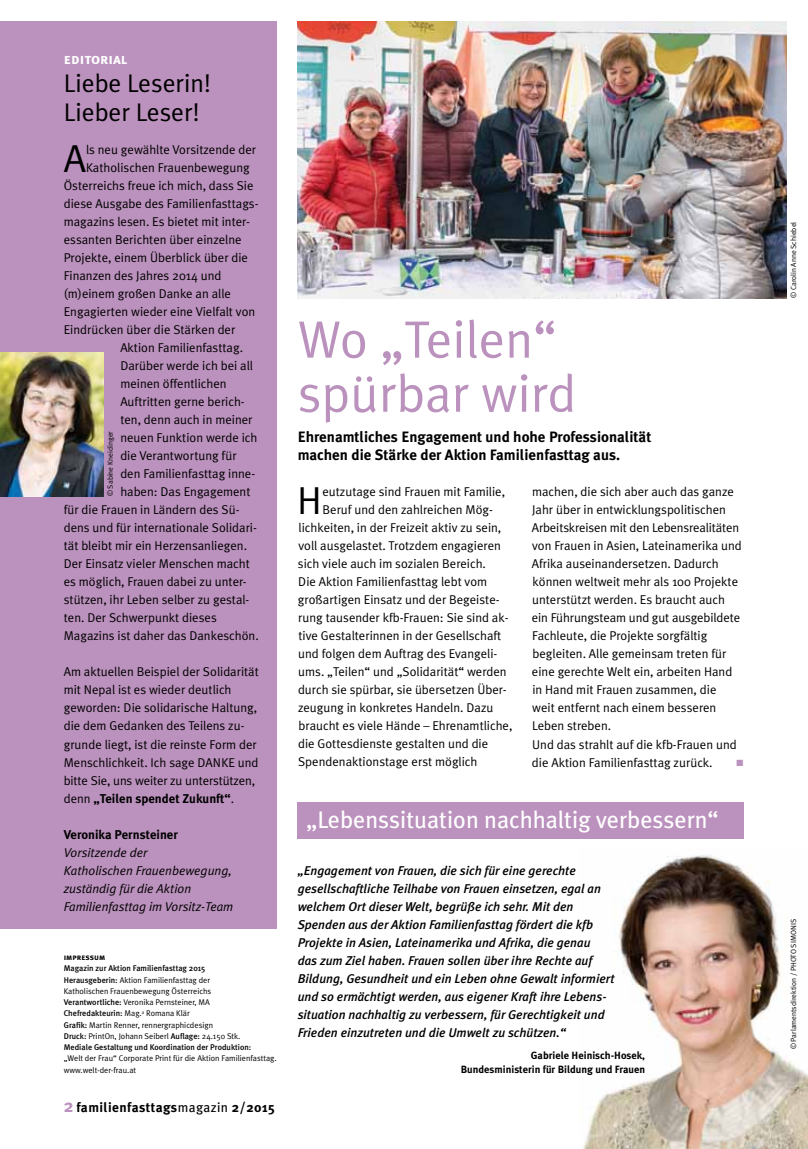
<style>
.page{position:relative;width:808px;height:1149px;background:#fff}
.page>*{position:absolute;margin:0;border:0;box-sizing:border-box;transform-origin:0 0}
.t1{font:52.5px/54px "Meta Plus Normal";color:#bb91bd}
.t2{font:39px "Meta Plus Normal";color:#000}
.t3{font:25.5px/28.5px "Meta Plus Normal";color:#000}
.t4{font:24px "Meta Plus";color:#fff}
.t5{font:700 15px/18px "Meta Plus";color:#000}
.t6{font:15px "Meta Plus Bold Caps";color:#fff}
.t7{font:700 13.5px "Meta Plus";letter-spacing:.03em;color:#000}
.t8{font:12.75px/18px "Meta Plus Normal";color:#000}
.t9{font:italic 500 12.75px/18px "Meta Plus";color:#000}
.t10{font:italic 12.75px/18px "Meta Plus Normal";color:#000}
.t11{font:700 12.75px "Meta Plus";color:#000}
.t12{font:700 10.5px/13.5px "Meta Plus";color:#000;text-align:right}
.t13{font:9px "Zapf Dingbats ITC";color:#bb91bd}
.t14{font:8.25px/11.2px "Meta Plus Normal";color:#000}
.t15{font:500 8.25px "Meta Plus";color:#000}
.t16{font:8.25px "Meta Plus Bold Caps";color:#000}
.t17{font:7.5px "Meta Plus Normal";color:#000}
.s1{font-family:"Meta Plus Normal";font-weight:400}
.s2{font-family:"Meta Plus";font-weight:500}
.s3{font-size:18px;color:#bb91bd}
.s4{font-weight:400}
</style>
<div class="page">
<img style="left:583px;top:855px;width:225px;height:293px">
<div style="left:0;top:21px;width:276px;height:907px;background:#bb91bd"></div>
<img style="left:298px;top:21px;width:489px;height:277px">
<img style="left:0;top:352px;width:103px;height:144px">
<div style="left:298px;top:802px;width:446px;height:36px;background:#bb91bd"></div>
<p class="t6" style="left:64px;top:50px;width:65px">editorial</p>
<h3 class="t3" style="left:64px;top:69px;width:149px">Liebe Leserin!<br>Lieber Leser!</h3>
<h2 class="t2" style="left:64px;top:136px;width:24px">A</h2>
<p class="t8" style="left:86px;top:140px;width:171px">ls neu gewählte Vorsitzende der</p>
<p class="t8" style="left:86px;top:158px;width:165px">Katholischen Frauenbewegung</p>
<p class="t8" style="left:64px;top:176px;width:191px">Österreichs freue ich mich, dass Sie</p>
<p class="t8" style="left:64px;top:194px;width:196px">diese Ausgabe des Familienfasttags-</p>
<p class="t8" style="left:64px;top:212px;width:188px">magazins lesen. Es bietet mit inter-</p>
<p class="t8" style="left:64px;top:230px;width:179px">essanten Berichten über einzelne</p>
<p class="t8" style="left:64px;top:248px;width:186px">Projekte, einem Überblick über die</p>
<p class="t8" style="left:64px;top:266px;width:159px">Finanzen des Jahres 2014 und</p>
<p class="t8" style="left:64px;top:284px;width:169px">(m)einem großen Danke an alle</p>
<p class="t8" style="left:64px;top:302px;width:193px">Engagierten wieder eine Vielfalt von</p>
<p class="t8" style="left:64px;top:320px;width:173px">Eindrücken über die Stärken der</p>
<p class="t8" style="left:120px;top:338px;width:124px">Aktion Familienfasttag.</p>
<p class="t8" style="left:120px;top:356px;width:134px">Darüber werde ich bei all</p>
<p class="t8" style="left:120px;top:374px;width:108px">meinen öffentlichen</p>
<p class="t8" style="left:120px;top:392px;width:126px">Auftritten gerne berich-</p>
<p class="t8" style="left:120px;top:410px;width:134px">ten, denn auch in meiner</p>
<p class="t8" style="left:120px;top:428px;width:139px">neuen Funktion werde ich</p>
<p class="t8" style="left:120px;top:446px;width:118px">die Verantwortung für</p>
<p class="t8" style="left:120px;top:464px;width:136px">den Familienfasttag inne-</p>
<p class="t8" style="left:120px;top:482px;width:132px">haben: Das Engagement</p>
<p class="t8" style="left:64px;top:500px;width:177px">für die Frauen in Ländern des Sü-</p>
<p class="t8" style="left:64px;top:518px;width:195px">dens und für internationale Solidari-</p>
<p class="t8" style="left:64px;top:536px;width:185px">tät bleibt mir ein Herzensanliegen.</p>
<p class="t8" style="left:64px;top:554px;width:187px">Der Einsatz vieler Menschen macht</p>
<p class="t8" style="left:64px;top:572px;width:184px">es möglich, Frauen dabei zu unter-</p>
<p class="t8" style="left:64px;top:590px;width:187px">stützen, ihr Leben selber zu gestal-</p>
<p class="t8" style="left:64px;top:608px;width:155px">ten. Der Schwerpunkt dieses</p>
<p class="t8" style="left:64px;top:626px;width:196px">Magazins ist daher das Dankeschön.</p>
<p class="t8" style="left:64px;top:662px;width:197px">Am aktuellen Beispiel der Solidarität mit Nepal ist es wieder deutlich geworden: Die solidarische Haltung, die dem Gedanken des Teilens zu&shy;grunde liegt, ist die reinste Form der Menschlichkeit. Ich sage DANKE und bitte Sie, uns weiter zu unterstützen,</p>
<p class="t11" style="left:64px;top:790px;width:172px"><span class="s1">denn</span> „Teilen spendet Zukunft“<span class="s1">.</span></p>
<p class="t11" style="left:64px;top:826px;width:116px">Veronika Pernsteiner</p>
<p class="t10" style="left:64px;top:842px;width:171px">Vorsitzende der<br>Katholischen Frauenbewegung, zuständig für die Aktion<br>Familienfasttag im Vorsitz-Team</p>
<p class="t17" style="left:106px;top:496px;width:67px;rotate:-90deg">© Sabine Kneidinger</p>
<p class="t16" style="left:64px;top:952px;width:43px">impressum</p>
<p class="t15" style="left:64px;top:963px;width:143px">Magazin zur Aktion Familienfasttag 2015</p>
<p class="t14" style="left:64px;top:973px;width:149px"><span class="s2">Herausgeberin:</span> Aktion Familienfasttag der<br>Katholischen Frauenbewegung Österreichs<br><span class="s2">Verantwortliche:</span> Veronika Pernsteiner, MA</p>
<p class="t15" style="left:64px;top:1008px;width:127px">Chefredakteurin: <span class="s1">Mag.</span><sup>a</sup> <span class="s1">Romana Klär</span></p>
<p class="t14" style="left:64px;top:1018px;width:178px"><span class="s2">Grafik:</span> Martin Renner, rennergraphicdesign<br><span class="s2">Druck:</span> PrintOn, Johann Seiberl <span class="s2">Auflage:</span> 24.150 Stk.</p>
<p class="t15" style="left:64px;top:1042px;width:189px">Mediale Gestaltung und Koordination der Produktion:</p>
<p class="t14" style="left:64px;top:1052px;width:214px">„Welt der Frau“ Corporate Print für die Aktion Familienfasttag. www.welt-der-frau.at</p>
<p class="t7" style="left:64px;top:1098px;width:212px"><span class="s3">2</span> familienfasttags<span class="s4">magazin</span> 2/2015</p>
<h1 class="t1" style="left:298px;top:312px;width:280px">Wo „Teilen“ spürbar wird</h1>
<p class="t5" style="left:298px;top:428px;width:355px">Ehrenamtliches Engagement und hohe Professionalität machen die Stärke der Aktion Familienfasttag aus.</p>
<h2 class="t2" style="left:297px;top:478px;width:26px">H</h2>
<p class="t8" style="left:322px;top:482px;width:184px">eutzutage sind Frauen mit Familie,</p>
<p class="t8" style="left:323px;top:500px;width:172px">Beruf und den zahlreichen Mög-</p>
<p class="t8" style="left:299px;top:518px;width:204px">lichkeiten, in der Freizeit aktiv zu sein,</p>
<p class="t8" style="left:298px;top:536px;width:204px">voll ausgelastet. Trotzdem engagieren</p>
<p class="t8" style="left:298px;top:554px;width:189px">sich viele auch im sozialen Bereich.</p>
<p class="t8" style="left:298px;top:572px;width:191px">Die Aktion Familienfasttag lebt vom</p>
<p class="t8" style="left:298px;top:590px;width:203px">großartigen Einsatz und der Begeiste-</p>
<p class="t8" style="left:298px;top:608px;width:212px">rung tausender kfb-Frauen: Sie sind ak-</p>
<p class="t8" style="left:298px;top:626px;width:204px">tive Gestalterinnen in der Gesellschaft</p>
<p class="t8" style="left:298px;top:644px;width:201px">und folgen dem Auftrag des Evangeli-</p>
<p class="t8" style="left:298px;top:662px;width:210px">ums. „Teilen“ und „Solidarität“ werden</p>
<p class="t8" style="left:298px;top:680px;width:210px">durch sie spürbar, sie übersetzen Über-</p>
<p class="t8" style="left:298px;top:698px;width:197px">zeugung in konkretes Handeln. Dazu</p>
<p class="t8" style="left:299px;top:716px;width:215px">braucht es viele Hände – Ehrenamtliche,</p>
<p class="t8" style="left:298px;top:734px;width:192px">die Gottesdienste gestalten und die</p>
<p class="t8" style="left:298px;top:752px;width:181px">Spendenaktionstage erst möglich</p>
<p class="t8" style="left:532px;top:482px;width:211px">machen, die sich aber auch das ganze Jahr über in entwicklungspolitischen Arbeitskreisen mit den Lebensrealitäten von Frauen in Asien, Lateinamerika und Afrika auseinandersetzen. Dadurch können weltweit mehr als 100 Projekte unterstützt werden. Es braucht auch ein Führungsteam und gut ausgebildete Fachleute, die Projekte sorgfältig begleiten. Alle gemeinsam treten für eine gerechte Welt ein, arbeiten Hand in Hand mit Frauen zusammen, die weit entfernt nach einem besseren Leben streben.<br>Und das strahlt auf die kfb-Frauen und die Aktion Familienfasttag zurück.</p>
<p class="t13" style="left:736px;top:758px;width:8px">■</p>
<h3 class="t4" style="left:306px;top:805px;width:414px">„Lebenssituation nachhaltig verbessern“</h3>
<p class="t9" style="left:298px;top:860px;width:318px">„Engagement von Frauen, die sich für eine gerechte gesellschaftliche Teilhabe von Frauen einsetzen, egal an welchem Ort dieser Welt, begrüße ich sehr. Mit den Spenden aus der Aktion Familienfasttag fördert die kfb Projekte in Asien, Lateinamerika und Afrika, die genau<br>das zum Ziel haben. Frauen sollen über ihre Rechte auf Bildung, Gesundheit und ein Leben ohne Gewalt informiert und so ermächtigt werden, aus eigener Kraft ihre Lebens&shy;situation nachhaltig zu verbessern, für Gerechtigkeit und Frieden einzutreten und die Umwelt zu schützen.“</p>
<p class="t12" style="left:461px;top:1048px;width:186px">Gabriele Heinisch-Hosek,<br>Bundesministerin für Bildung und Frauen</p>
<p class="t17" style="left:789px;top:298px;width:78px;rotate:-90deg">© Carolin Anne Schiebel</p>
<p class="t17" style="left:789px;top:1048px;width:132px;rotate:-90deg">© Parlamentsdirektion / PHOTO SIMONIS</p>
</div>
